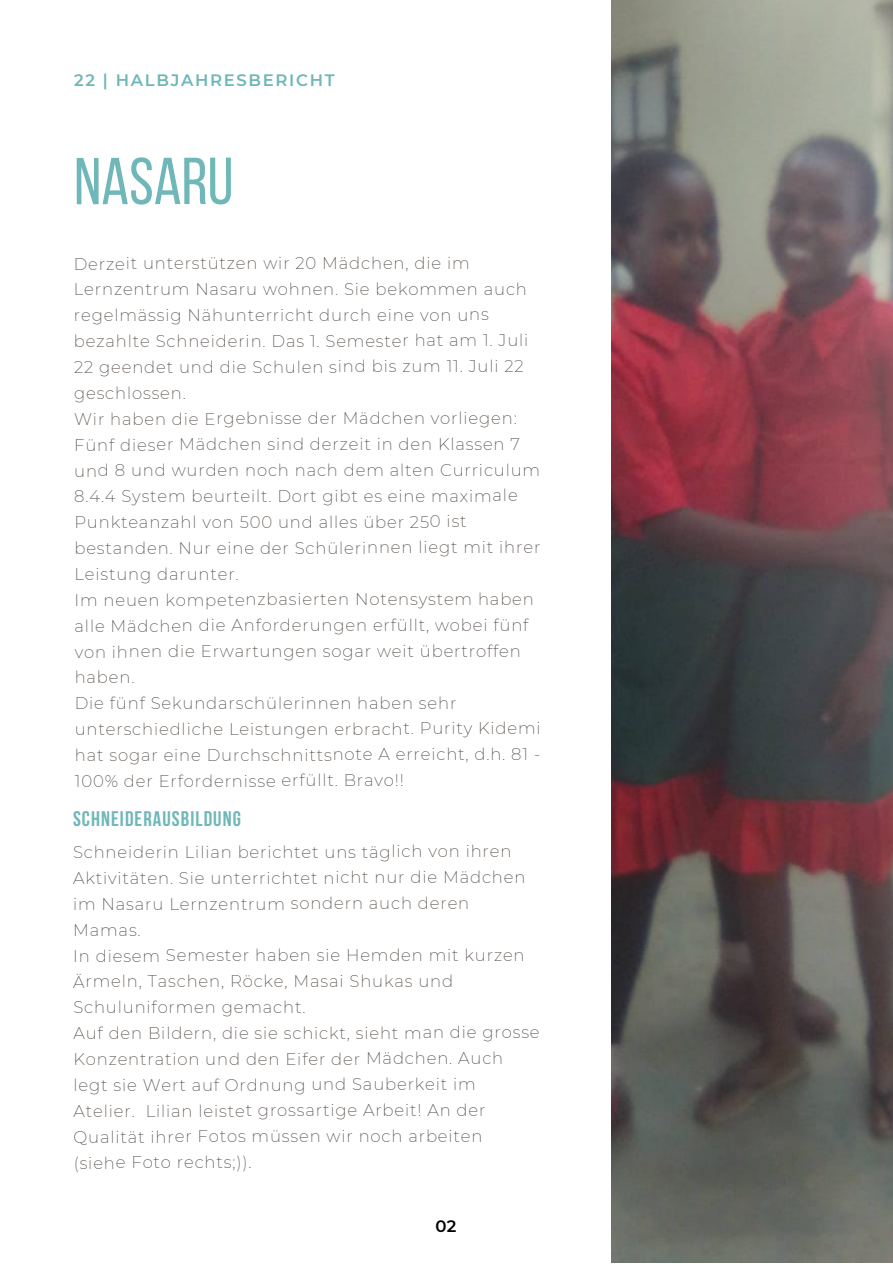
<style>
.page{position:relative;width:893px;height:1264px;background:#fff}
.page>*{position:absolute;margin:0;border:0;box-sizing:border-box;transform-origin:0 0}
.t1{font:66.15px "Bebas Neue";color:#6fb7b8}
.t2{font:700 21px "Bebas Neue";letter-spacing:.05em;color:#6fb7b8}
.t3{font:200 16.5px/25.8px "Montserrat";letter-spacing:.045em;color:#4b433d}
.t4{font:600 16.5px "Montserrat";letter-spacing:.095em;color:#6fb7b8}
.t5{font:600 16.5px "Montserrat";color:#000}
</style>
<div class="page">
<img style="left:611px;top:0;width:281px;height:1262px">
<p class="t4" style="left:74px;top:70px;width:262px">22 | HALBJAHRESBERICHT</p>
<h1 class="t1" style="left:74px;top:154px;width:161px">NASARU</h1>
<p class="t3" style="left:74px;top:250px;width:468px">Derzeit unterstützen wir 20 Mädchen, die im Lernzentrum Nasaru wohnen. Sie bekommen auch regelmässig Nähunterricht durch eine von uns bezahlte Schneiderin. Das 1. Semester hat am 1. Juli 22 geendet und die Schulen sind bis zum 11. Juli 22 geschlossen.<br>Wir haben die Ergebnisse der Mädchen vorliegen:<br>Fünf dieser Mädchen sind derzeit in den Klassen 7 und 8 und wurden noch nach dem alten Curriculum 8.4.4 System beurteilt. Dort gibt es eine maximale Punkteanzahl von 500 und alles über 250 ist bestanden. Nur eine der Schülerinnen liegt mit ihrer Leistung darunter.<br>Im neuen kompetenzbasierten Notensystem haben alle Mädchen die Anforderungen erfüllt, wobei fünf von ihnen die Erwartungen sogar weit übertroffen haben.<br>Die fünf Sekundarschülerinnen haben sehr unterschiedliche Leistungen erbracht. Purity Kidemi hat sogar eine Durchschnittsnote A erreicht, d.h. 81 - 100% der Erfordernisse erfüllt. Bravo!!</p>
<p class="t2" style="left:73px;top:810px;width:169px">SCHNEIDERAUSBILDUNG</p>
<p class="t3" style="left:73px;top:839px;width:468px">Schneiderin Lilian berichtet uns täglich von ihren Aktivitäten. Sie unterrichtet nicht nur die Mädchen im Nasaru Lernzentrum sondern auch deren Mamas.<br>In diesem Semester haben sie Hemden mit kurzen Ärmeln, Taschen, Röcke, Masai Shukas und Schuluniformen gemacht.<br>Auf den Bildern, die sie schickt, sieht man die grosse Konzentration und den Eifer der Mädchen. Auch legt sie Wert auf Ordnung und Sauberkeit im Atelier. Lilian leistet grossartige Arbeit! An der Qualität ihrer Fotos müssen wir noch arbeiten<br>(siehe Foto rechts;)).</p>
<p class="t5" style="left:435px;top:1216px;width:23px">02</p>
</div>
